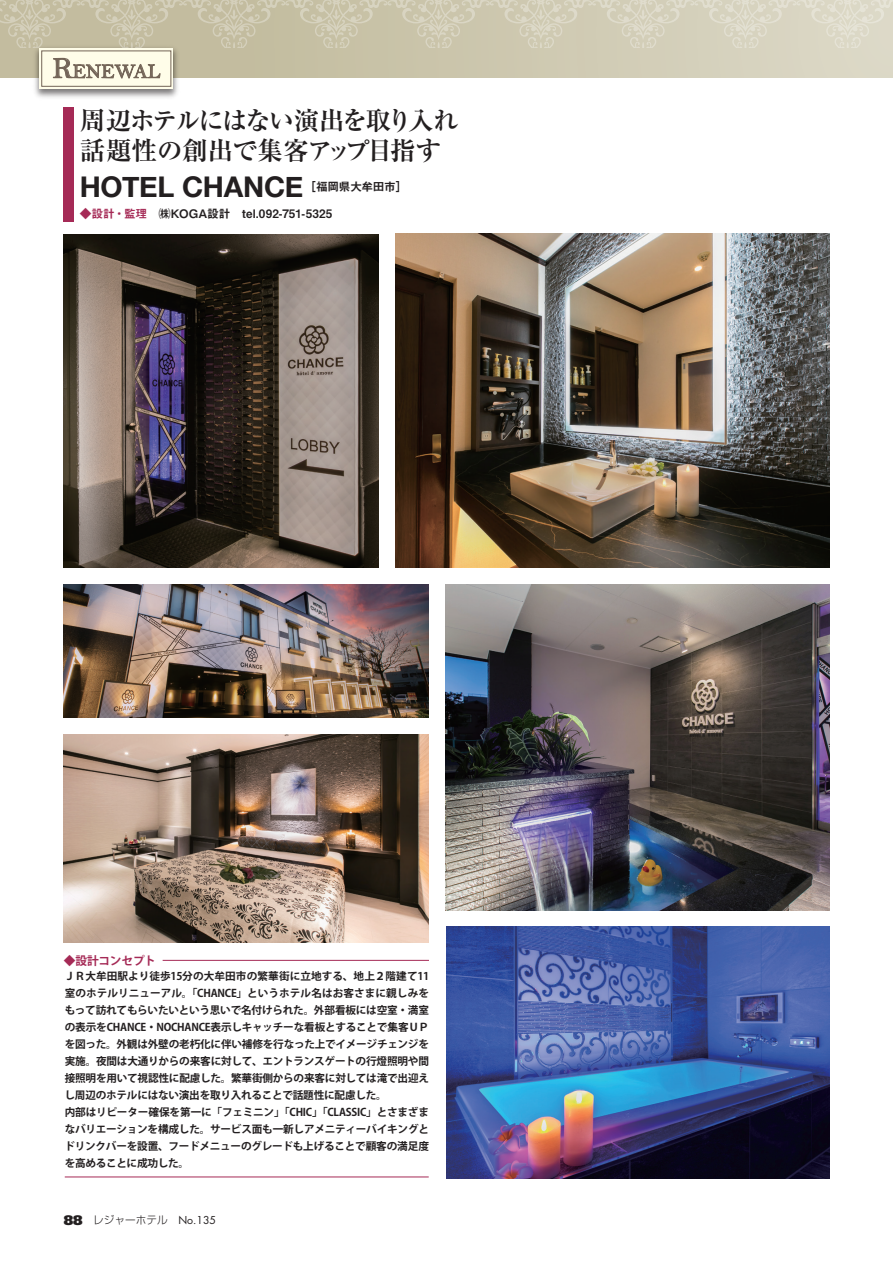
<style>
.page{position:relative;width:893px;height:1263px;background:#fff}
.page>*{position:absolute;margin:0;border:0;box-sizing:border-box;transform-origin:0 0}
.t1{font:700 28.5px "Helvetica Neue";letter-spacing:-.01em;color:#231f20}
.t2{font:700 25.5px "Ryumin Pro";letter-spacing:-.075em;color:#231f20}
.t3{font:700 25.5px "Ryumin Pro";letter-spacing:-.01em;color:#231f20}
.t4{font:20.4px "Bell";color:#736457}
.t5{font:11.7px "Midashi Go Pro MB31";color:#231f20}
.t6{font:11.7px "Midashi Go Pro MB31";letter-spacing:-.03em;color:#231f20}
.t7{font:700 11.7px "Koz Go Pro";letter-spacing:-.02em;color:#a52a56}
.t8{font:700 10.65px/17px "Koz Go Pro";letter-spacing:-.02em;color:#231f20;text-align:justify}
.t9{font:300 10.65px "Shin Go Pro";color:#231f20}
.s1{font-size:29.85px}
.s2{color:#a52a56}
.s3{font-family:"Frutiger";font-weight:900;font-size:13.8px}
.s4{font-family:"Futura";font-weight:400}
</style>
<div class="page">
<svg style="left:0;top:48px;width:893px;height:30px;background:#cec8b0"></svg>
<img style="left:31px;top:48px;width:152px;height:50px">
<div style="left:39px;top:49px;width:134px;height:40px;background:#fffde9"></div>
<div style="left:41px;top:51px;width:130px;height:36px;border:1px solid #736457"></div>
<svg style="left:53px;top:58px;width:107px;height:21px"></svg>
<svg style="left:0;top:0;width:893px;height:48px;background:#cfcab2"></svg>
<div style="left:64px;top:108px;width:10px;height:114px;background:#a52a56"></div>
<hr style="left:65px;top:1176px;width:364px;height:1px;background:#a52a56">
<hr style="left:163px;top:960px;width:266px;height:1px;background:#a52a56">
<img style="left:64px;top:234px;width:314px;height:334px">
<img style="left:396px;top:234px;width:433px;height:334px">
<img style="left:64px;top:735px;width:364px;height:208px">
<img style="left:64px;top:584px;width:364px;height:133px">
<img style="left:446px;top:584px;width:383px;height:327px">
<img style="left:447px;top:927px;width:382px;height:251px">
<h3 class="t4" style="left:52px;top:59px;width:109px"><span class="s1">R</span>ENEWAL</h3>
<p class="t2" style="left:80px;top:100px;width:380px">周辺ホテルにはない演出を取り入れ</p>
<p class="t3" style="left:80px;top:130px;width:363px">話題性の創出で集客アップ目指す</p>
<p class="t1" style="left:80px;top:164px;width:225px">HOTEL CHANCE</p>
<p class="t6" style="left:305px;top:177px;width:104px">［福岡県大牟田市］</p>
<p class="t5" style="left:80px;top:204px;width:254px"><span class="s2">◆設計・監理</span>　㈱KOGA設計　tel.092-751-5325</p>
<p class="t7" style="left:64px;top:953px;width:94px">◆設計コンセプト</p>
<p class="t8" style="left:65px;top:968px;width:366px">ＪＲ大牟田駅より徒歩15分の大牟田市の繁華街に立地する、地上２階建て11室のホテルリニューアル。「CHANCE」というホテル名はお客さまに親しみをもって訪れてもらいたいという思いで名付けられた。外部看板には空室・満室の表示をCHANCE・NOCHANCE表示しキャッチーな看板とすることで集客ＵＰを図った。外観は外壁の老朽化に伴い補修を行なった上でイメージチェンジを実施。夜間は大通りからの来客に対して、エントランスゲートの行燈照明や間接照明を用いて視認性に配慮した。繁華街側からの来客に対しては滝で出迎えし周辺のホテルにはない演出を取り入れることで話題性に配慮した。</p>
<p class="t8" style="left:64px;top:1104px;width:366px">内部はリピーター確保を第一に「フェミニン」「CHIC」「CLASSIC」とさまざまなバリエーションを構成した。サービス面も一新しアメニティーバイキングとドリンクバーを設置、フードメニューのグレードも上げることで顧客の満足度を高めることに成功した。</p>
<p class="t9" style="left:64px;top:1211px;width:154px"><span class="s3">88</span>　レジャーホテル　<span class="s4">No.135</span></p>
</div>
